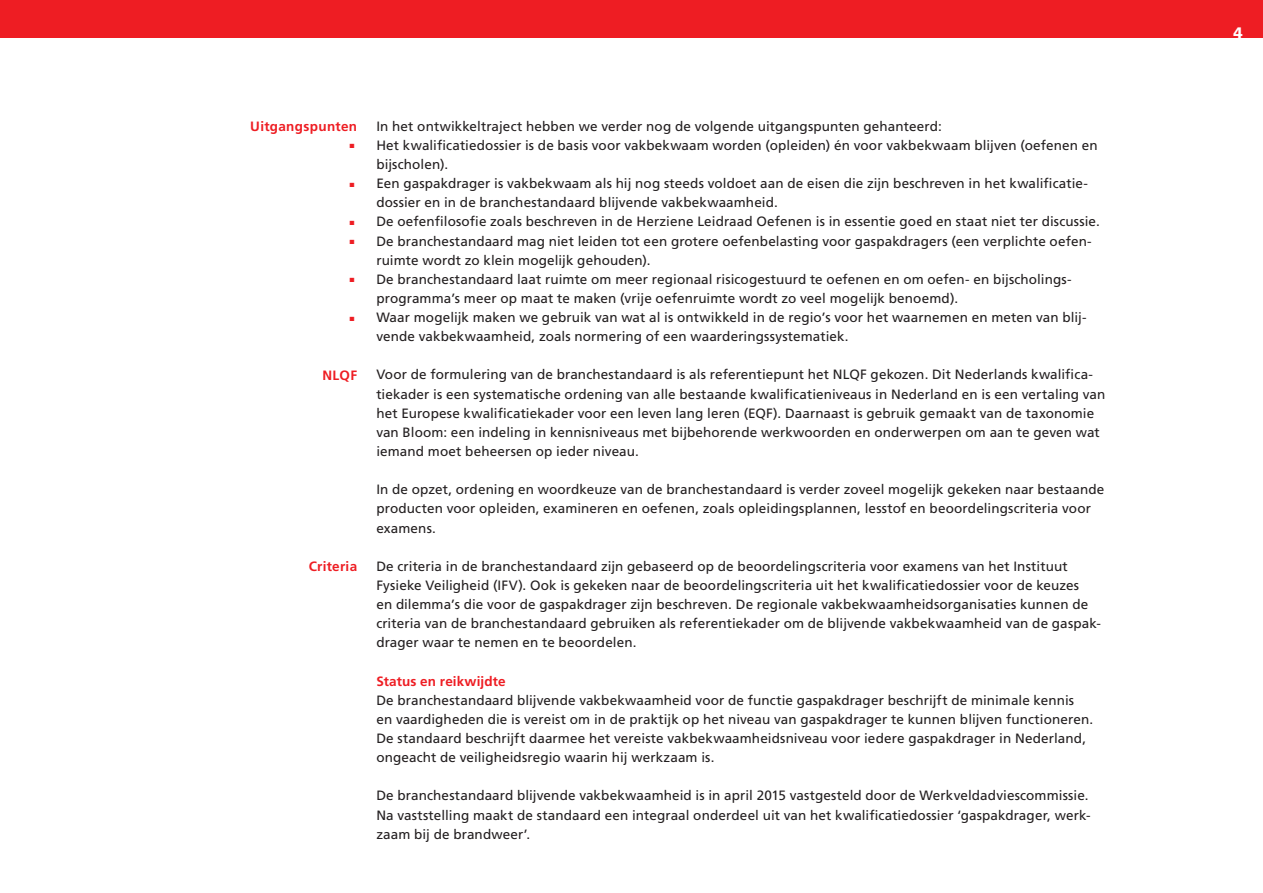
<style>
.page{position:relative;width:1263px;height:893px;background:#fff}
.page>*{position:absolute;margin:0;border:0;box-sizing:border-box;transform-origin:0 0}
.t1{font:900 25.65px/38.2px "Frutiger LT Std";color:#ee1d23;text-align:justify}
.t2{font:900 15.15px "Frutiger LT Std";color:#fff}
.t3{font:13.5px/19.2px "Frutiger LT Std";letter-spacing:.01em;color:#231f20}
.t4{font:700 13.5px "Frutiger LT Std";letter-spacing:.02em;color:#ee1d23}
</style>
<div class="page">
<div style="left:0;top:0;width:1263px;height:38px;background:#ee1d23"></div>
<p class="t4" style="left:250px;top:118px;width:108px">Uitgangspunten</p>
<h1 class="t1" style="left:348px;top:120px;width:9px">. . .</h1>
<h1 class="t1" style="left:348px;top:216px;width:9px">. . .</h1>
<p class="t4" style="left:322px;top:367px;width:36px">NLQF</p>
<p class="t4" style="left:309px;top:558px;width:50px">Criteria</p>
<p class="t3" style="left:376px;top:117px;width:725px">In het ontwikkeltraject hebben we verder nog de volgende uitgangspunten gehanteerd:<br>Het kwalificatiedossier is de basis voor vakbekwaam worden (opleiden) én voor vakbekwaam blijven (oefenen en bijscholen).<br>Een gaspakdrager is vakbekwaam als hij nog steeds voldoet aan de eisen die zijn beschreven in het kwalificatie&shy;dossier en in de branchestandaard blijvende vakbekwaamheid.<br>De oefenfilosofie zoals beschreven in de Herziene Leidraad Oefenen is in essentie goed en staat niet ter discussie.<br>De branchestandaard mag niet leiden tot een grotere oefenbelasting voor gaspakdragers (een verplichte oefen&shy;ruimte wordt zo klein mogelijk gehouden).<br>De branchestandaard laat ruimte om meer regionaal risicogestuurd te oefenen en om oefen- en bijscholings&shy;programma’s meer op maat te maken (vrije oefenruimte wordt zo veel mogelijk benoemd).<br>Waar mogelijk maken we gebruik van wat al is ontwikkeld in de regio’s voor het waarnemen en meten van blij&shy;vende vakbekwaamheid, zoals normering of een waarderingssystematiek.</p>
<p class="t3" style="left:376px;top:365px;width:731px">Voor de formulering van de branchestandaard is als referentiepunt het NLQF gekozen. Dit Nederlands kwalifica&shy;tiekader is een systematische ordening van alle bestaande kwalificatieniveaus in Nederland en is een vertaling van het Europese kwalificatiekader voor een leven lang leren (EQF). Daarnaast is gebruik gemaakt van de taxonomie van Bloom: een indeling in kennisniveaus met bijbehorende werkwoorden en onderwerpen om aan te geven wat iemand moet beheersen op ieder niveau.</p>
<p class="t3" style="left:376px;top:480px;width:730px">In de opzet, ordening en woordkeuze van de branchestandaard is verder zoveel mogelijk gekeken naar bestaande producten voor opleiden, examineren en oefenen, zoals opleidingsplannen, lesstof en beoordelingscriteria voor examens.</p>
<p class="t3" style="left:376px;top:557px;width:726px">De criteria in de branchestandaard zijn gebaseerd op de beoordelingscriteria voor examens van het Instituut Fysieke Veiligheid (IFV). Ook is gekeken naar de beoordelingscriteria uit het kwalificatiedossier voor de keuzes<br>en dilemma’s die voor de gaspakdrager zijn beschreven. De regionale vakbekwaamheidsorganisaties kunnen de criteria van de branchestandaard gebruiken als referentiekader om de blijvende vakbekwaamheid van de gaspak&shy;drager waar te nemen en te beoordelen.</p>
<p class="t4" style="left:376px;top:673px;width:131px">Status en reikwijdte</p>
<p class="t3" style="left:376px;top:690px;width:718px">De branchestandaard blijvende vakbekwaamheid voor de functie gaspakdrager beschrijft de minimale kennis en vaardigheden die is vereist om in de praktijk op het niveau van gaspakdrager te kunnen blijven functioneren.<br>De standaard beschrijft daarmee het vereiste vakbekwaamheidsniveau voor iedere gaspakdrager in Nederland, ongeacht de veiligheidsregio waarin hij werkzaam is.</p>
<p class="t3" style="left:376px;top:786px;width:716px">De branchestandaard blijvende vakbekwaamheid is in april 2015 vastgesteld door de Werkveldadviescommissie.<br>Na vaststelling maakt de standaard een integraal onderdeel uit van het kwalificatiedossier ‘gaspakdrager, werk&shy;zaam bij de brandweer’.</p>
<p class="t2" style="left:1233px;top:24px;width:11px">4</p>
</div>
